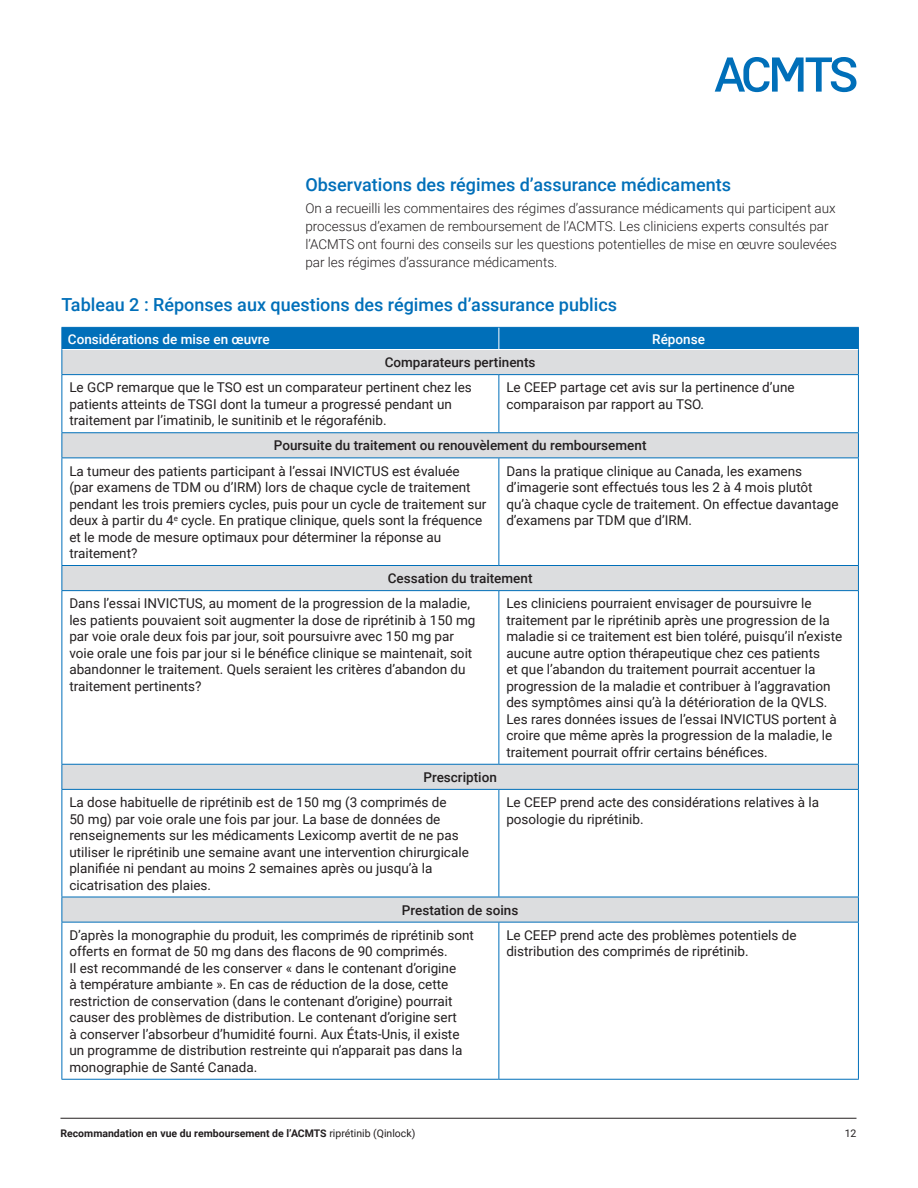
<style>
.page{position:relative;width:918px;height:1188px;background:#fff}
.page>*{position:absolute;margin:0;border:0;box-sizing:border-box;transform-origin:0 0}
.t1{font:500 18px "Roboto";color:#006fb9}
.t2{font:13.5px/16.5px "Roboto";color:#231f20}
.t3{font:300 13.5px/18px "Roboto";color:#231f20}
.t4{font:500 13.5px "Roboto";color:#231f20}
.t5{font:500 13.5px "Roboto";color:#fff}
.t6{font:700 10.5px "Roboto";color:#231f20}
.t7{font:10.5px "Roboto";color:#231f20}
.s1{font-weight:400}
</style>
<div class="page">
<svg style="left:715px;top:57px;width:141px;height:35px"></svg>
<hr style="left:60px;top:1118px;width:796px;height:1px;background:#231f20">
<svg style="left:63px;top:375px;width:795px;height:547px"></svg>
<hr style="left:62px;top:375px;width:1px;height:57px;background:#006fb9">
<hr style="left:498px;top:375px;width:1px;height:57px;background:#006fb9">
<hr style="left:858px;top:375px;width:1px;height:57px;background:#006fb9">
<hr style="left:62px;top:458px;width:1px;height:107px;background:#006fb9">
<hr style="left:498px;top:458px;width:1px;height:107px;background:#006fb9">
<hr style="left:858px;top:458px;width:1px;height:107px;background:#006fb9">
<hr style="left:62px;top:591px;width:1px;height:173px;background:#006fb9">
<hr style="left:498px;top:591px;width:1px;height:173px;background:#006fb9">
<hr style="left:858px;top:591px;width:1px;height:173px;background:#006fb9">
<hr style="left:62px;top:790px;width:1px;height:107px;background:#006fb9">
<hr style="left:498px;top:790px;width:1px;height:107px;background:#006fb9">
<hr style="left:858px;top:790px;width:1px;height:107px;background:#006fb9">
<hr style="left:62px;top:922px;width:1px;height:157px;background:#006fb9">
<hr style="left:498px;top:922px;width:1px;height:157px;background:#006fb9">
<hr style="left:858px;top:922px;width:1px;height:157px;background:#006fb9">
<hr style="left:62px;top:1079px;width:437px;height:1px;background:#006fb9">
<hr style="left:499px;top:1079px;width:360px;height:1px;background:#006fb9">
<svg style="left:62px;top:327px;width:797px;height:47px;background:#75aacd"></svg>
<hr style="left:62px;top:374px;width:437px;height:1px;background:#006fb9">
<hr style="left:499px;top:374px;width:360px;height:1px;background:#006fb9">
<hr style="left:62px;top:432px;width:437px;height:1px;background:#006fb9">
<svg style="left:62px;top:433px;width:1px;height:25px"></svg>
<hr style="left:499px;top:432px;width:360px;height:1px;background:#006fb9">
<svg style="left:858px;top:433px;width:1px;height:25px"></svg>
<hr style="left:62px;top:458px;width:437px;height:1px;background:#006fb9">
<hr style="left:499px;top:458px;width:360px;height:1px;background:#006fb9">
<hr style="left:62px;top:565px;width:437px;height:1px;background:#006fb9">
<svg style="left:62px;top:566px;width:1px;height:24px"></svg>
<hr style="left:499px;top:565px;width:360px;height:1px;background:#006fb9">
<svg style="left:858px;top:566px;width:1px;height:24px"></svg>
<hr style="left:62px;top:590px;width:437px;height:1px;background:#006fb9">
<hr style="left:499px;top:590px;width:360px;height:1px;background:#006fb9">
<hr style="left:62px;top:764px;width:437px;height:1px;background:#006fb9">
<svg style="left:62px;top:765px;width:1px;height:24px"></svg>
<hr style="left:499px;top:764px;width:360px;height:1px;background:#006fb9">
<svg style="left:858px;top:765px;width:1px;height:24px"></svg>
<hr style="left:62px;top:789px;width:437px;height:1px;background:#006fb9">
<hr style="left:499px;top:789px;width:360px;height:1px;background:#006fb9">
<hr style="left:62px;top:897px;width:437px;height:1px;background:#006fb9">
<svg style="left:62px;top:897px;width:1px;height:25px"></svg>
<hr style="left:499px;top:897px;width:360px;height:1px;background:#006fb9">
<svg style="left:858px;top:897px;width:1px;height:25px"></svg>
<hr style="left:62px;top:922px;width:437px;height:1px;background:#006fb9">
<hr style="left:499px;top:922px;width:360px;height:1px;background:#006fb9">
<h1 class="t1" style="left:305px;top:171px;width:427px">Observations des régimes d’assurance médicaments</h1>
<p class="t3" style="left:305px;top:199px;width:533px">On a recueilli les commentaires des régimes d’assurance médicaments qui participent aux processus d’examen de remboursement de l’ACMTS. Les cliniciens experts consultés par l’ACMTS ont fourni des conseils sur les questions potentielles de mise en œuvre soulevées par les régimes d’assurance médicaments.</p>
<h1 class="t1" style="left:62px;top:291px;width:557px">Tableau 2 : Réponses aux questions des régimes d’assurance publics</h1>
<p class="t5" style="left:68px;top:329px;width:203px">Considérations de mise en œuvre</p>
<p class="t5" style="left:652px;top:329px;width:54px">Réponse</p>
<p class="t4" style="left:385px;top:353px;width:152px">Comparateurs pertinents</p>
<p class="t2" style="left:69px;top:379px;width:404px">Le GCP remarque que le TSO est un comparateur pertinent chez les patients atteints de TSGI dont la tumeur a progressé pendant un traitement par l’imatinib, le sunitinib et le régorafénib.</p>
<p class="t2" style="left:506px;top:379px;width:290px">Le CEEP partage cet avis sur la pertinence d’une comparaison par rapport au TSO.</p>
<p class="t4" style="left:274px;top:436px;width:374px">Poursuite du traitement ou renouvèlement du remboursement</p>
<p class="t2" style="left:69px;top:462px;width:419px">La tumeur des patients participant à l’essai INVICTUS est évaluée (par examens de TDM ou d’IRM) lors de chaque cycle de traitement pendant les trois premiers cycles, puis pour un cycle de traitement sur deux à partir du 4<sup>e</sup> cycle. En pratique clinique, quels sont la fréquence et le mode de mesure optimaux pour déterminer la réponse au traitement?</p>
<p class="t2" style="left:506px;top:462px;width:334px">Dans la pratique clinique au Canada, les examens d’imagerie sont effectués tous les 2 à 4 mois plutôt qu’à chaque cycle de traitement. On effectue davantage d’examens par TDM que d’IRM.</p>
<p class="t4" style="left:388px;top:569px;width:146px">Cessation du traitement</p>
<p class="t2" style="left:69px;top:595px;width:408px">Dans l’essai INVICTUS, au moment de la progression de la maladie, les patients pouvaient soit augmenter la dose de riprétinib à 150 mg par voie orale deux fois par jour, soit poursuivre avec 150 mg par voie orale une fois par jour si le bénéfice clinique se maintenait, soit abandonner le traitement. Quels seraient les critères d’abandon du traitement pertinents?</p>
<p class="t2" style="left:506px;top:595px;width:337px">Les cliniciens pourraient envisager de poursuivre le traitement par le riprétinib après une progression de la maladie si ce traitement est bien toléré, puisqu’il n’existe aucune autre option thérapeutique chez ces patients<br>et que l’abandon du traitement pourrait accentuer la progression de la maladie et contribuer à l’aggravation des symptômes ainsi qu’à la détérioration de la QVLS.<br>Les rares données issues de l’essai INVICTUS portent à croire que même après la progression de la maladie, le traitement pourrait offrir certains bénéfices.</p>
<p class="t4" style="left:423px;top:768px;width:75px">Prescription</p>
<p class="t2" style="left:69px;top:793px;width:401px">La dose habituelle de riprétinib est de 150 mg (3 comprimés de<br>50 mg) par voie orale une fois par jour. La base de données de renseignements sur les médicaments Lexicomp avertit de ne pas utiliser le riprétinib une semaine avant une intervention chirurgicale planifiée ni pendant au moins 2 semaines après ou jusqu’à la cicatrisation des plaies.</p>
<p class="t2" style="left:506px;top:793px;width:314px">Le CEEP prend acte des considérations relatives à la posologie du riprétinib.</p>
<p class="t4" style="left:402px;top:900px;width:118px">Prestation de soins</p>
<p class="t2" style="left:69px;top:926px;width:406px">D’après la monographie du produit, les comprimés de riprétinib sont offerts en format de 50 mg dans des flacons de 90 comprimés.<br>Il est recommandé de les conserver « dans le contenant d’origine<br>à température ambiante ». En cas de réduction de la dose, cette restriction de conservation (dans le contenant d’origine) pourrait causer des problèmes de distribution. Le contenant d’origine sert<br>à conserver l’absorbeur d’humidité fourni. Aux États-Unis, il existe un programme de distribution restreinte qui n’apparait pas dans la monographie de Santé Canada.</p>
<p class="t2" style="left:506px;top:926px;width:292px">Le CEEP prend acte des problèmes potentiels de distribution des comprimés de riprétinib.</p>
<p class="t6" style="left:60px;top:1126px;width:356px">Recommandation en vue du remboursement de l’ACMTS <span class="s1">riprétinib (Qinlock)</span></p>
<p class="t7" style="left:845px;top:1126px;width:13px">12</p>
</div>
